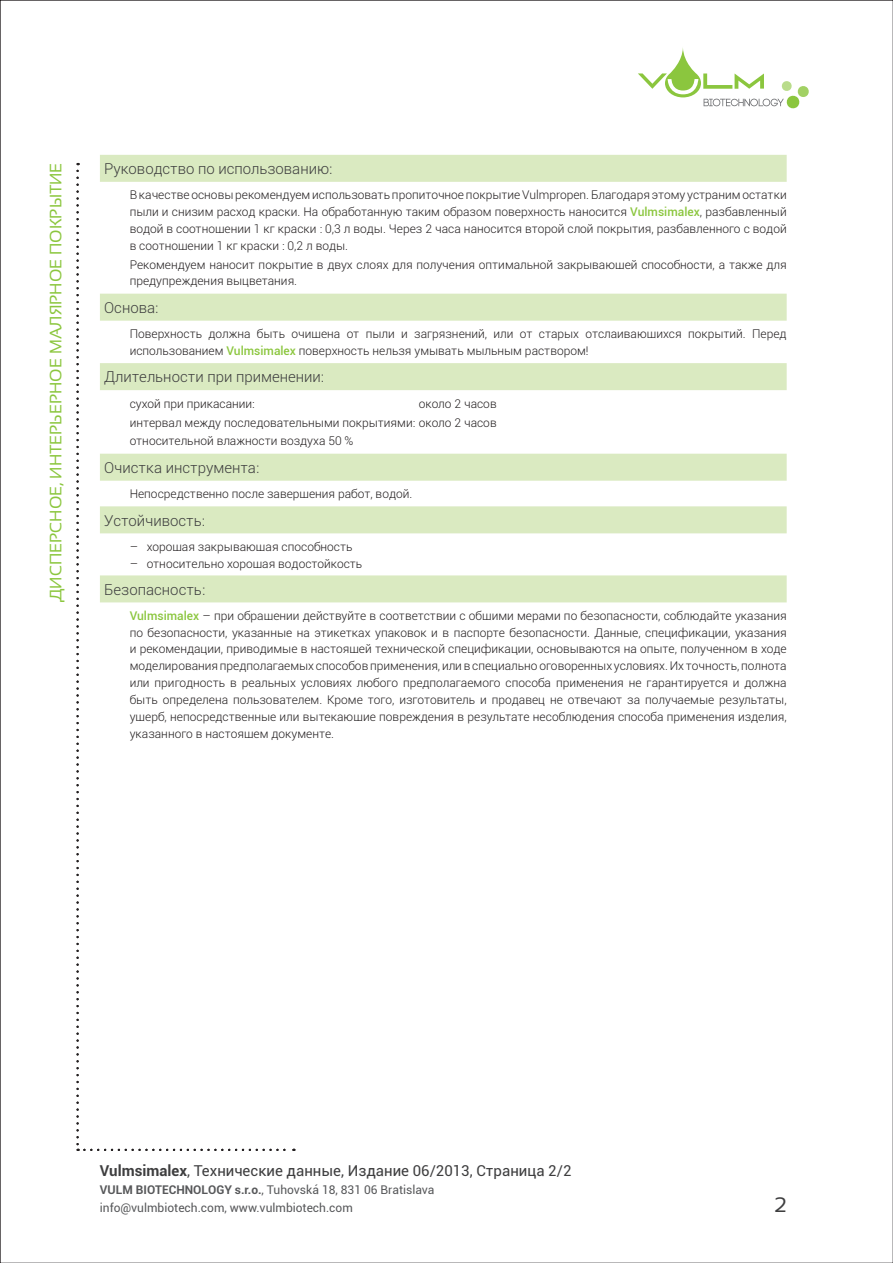
<style>
.page{position:relative;width:893px;height:1263px;background:#fff}
.page>*{position:absolute;margin:0;border:0;box-sizing:border-box;transform-origin:0 0}
.t1{font:21px "Sansation";color:#3e3e3f}
.t2{font:16.5px "Sansation";color:#8bc63e}
.t3{font:300 15px "Roboto";color:#3e3e3f}
.t4{font:15px "Roboto";color:#3e3e3f}
.t5{font:300 12px/16.8px "Roboto";color:#231f20;text-align:justify}
.t6{font:12px/18px "Roboto";color:#57585a}
.s1{font-weight:500;color:#8bc63e}
.s2{font-weight:700}
</style>
<div class="page">
<div style="left:100px;top:155px;width:687px;height:27px;background:#daeac1"></div>
<div style="left:100px;top:294px;width:687px;height:27px;background:#daeac1"></div>
<div style="left:100px;top:363px;width:687px;height:27px;background:#daeac1"></div>
<div style="left:100px;top:454px;width:687px;height:27px;background:#daeac1"></div>
<div style="left:100px;top:506px;width:687px;height:27px;background:#daeac1"></div>
<div style="left:100px;top:575px;width:687px;height:27px;background:#daeac1"></div>
<svg style="left:76px;top:171px;width:218px;height:980px"></svg>
<svg style="left:638px;top:48px;width:171px;height:61px"></svg>
<h2 class="t2" style="left:46px;top:602px;width:441px;rotate:-90deg">ДИСПЕРСНОЕ, ИНТЕРЬЕРНОЕ МАЛЯРНОЕ ПОКРЫТИЕ</h2>
<p class="t3" style="left:104px;top:158px;width:230px">Руководство по использованию:</p>
<p class="t5" style="left:130px;top:186px;width:658px">В качестве основы рекомендуем использовать пропиточное покрытие Vulmpropen. Благодаря этому устраним остатки пыли и снизим расход краски. На обработанную таким образом поверхность наносится <span class="s1">Vulmsimalex</span>, разбавленный водой в соотношении 1 кг краски : 0,3 л воды. Через 2 часа наносится второй слой покрытия, разбавленного с водой в соотношении 1 кг краски : 0,2 л воды.</p>
<p class="t5" style="left:130px;top:256px;width:658px">Рекомендуем наносит покрытие в двух слоях для получения оптимальной закрывающей способности, а также для предупреждения выцветания.</p>
<p class="t3" style="left:104px;top:297px;width:56px">Основа:</p>
<p class="t5" style="left:130px;top:325px;width:658px">Поверхность должна быть очищена от пыли и загрязнений, или от старых отслаивающихся покрытий. Перед использованием <span class="s1">Vulmsimalex</span> поверхность нельзя умывать мыльным раствором!</p>
<p class="t3" style="left:104px;top:367px;width:221px">Длительности при применении:</p>
<p class="t5" style="left:130px;top:394px;width:127px">сухой при прикасании:</p>
<p class="t5" style="left:130px;top:393px;width:368px;line-height:18.9px;text-indent:289px">около 2 часов интервал между последовательными покрытиями: около 2 часов относительной влажности воздуха 50 %</p>
<p class="t3" style="left:104px;top:457px;width:157px">Очистка инструмента:</p>
<p class="t5" style="left:130px;top:485px;width:284px">Непосредственно после завершения работ, водой.</p>
<p class="t3" style="left:104px;top:510px;width:102px">Устойчивость:</p>
<p class="t5" style="left:130px;top:538px;width:224px">– хорошая закрывающая способность</p>
<p class="t5" style="left:130px;top:555px;width:234px">– относительно хорошая водостойкость</p>
<p class="t3" style="left:104px;top:579px;width:103px">Безопасность:</p>
<p class="t5" style="left:130px;top:607px;width:658px"><span class="s1">Vulmsimalex</span> – при обращении действуйте в соответствии с общими мерами по безопасности, соблюдайте указания по безопасности, указанные на этикетках упаковок и в паспорте безопасности. Данные, спецификации, указания и рекомендации, приводимые в настоящей технической спецификации, основываются на опыте, полученном в ходе моделирования предполагаемых способов применения, или в специально оговоренных условиях. Их точность, полнота или пригодность в реальных условиях любого предполагаемого способа применения не гарантируется и должна быть определена пользователем. Кроме того, изготовитель и продавец не отвечают за получаемые результаты, ущерб, непосредственные или вытекающие повреждения в результате несоблюдения способа применения изделия, указанного в настоящем документе.</p>
<p class="t4" style="left:100px;top:1160px;width:473px"><span class="s2">Vulmsimalex</span>, Техническиe данныe, Издание 06/2013, Страница 2/2</p>
<p class="t6" style="left:100px;top:1181px;width:336px"><span class="s2">VULM BIOTECHNOLOGY s.r.o.</span>, Tuhovská 18, 831 06 Bratislava info@vulmbiotech.com, www.vulmbiotech.com</p>
<h1 class="t1" style="left:775px;top:1193px;width:13px">2</h1>
</div>
